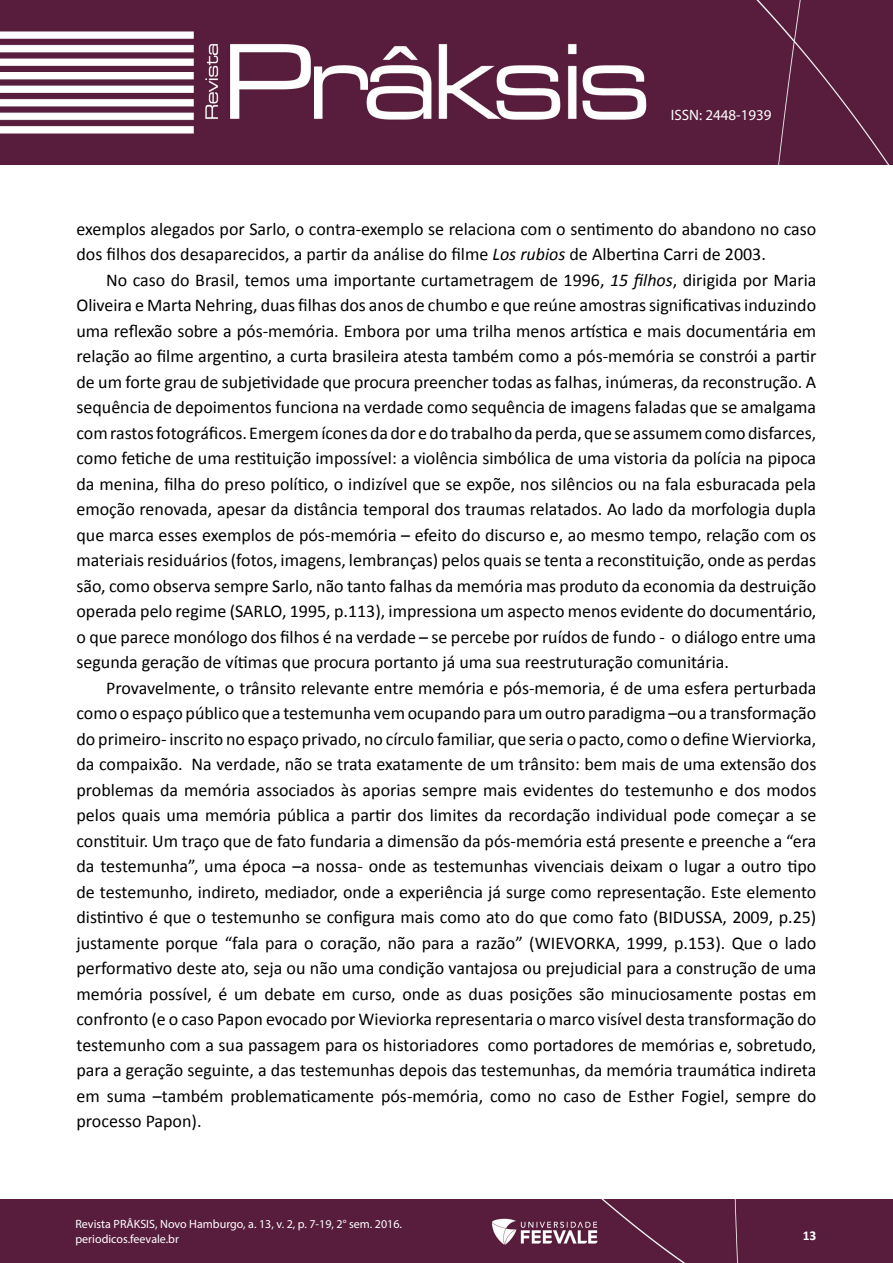
<style>
.page{position:relative;width:893px;height:1263px;background:#fff}
.page>*{position:absolute;margin:0;border:0;box-sizing:border-box;transform-origin:0 0}
.t1{font:18px/25.5px "Calibri";color:#000;text-align:justify}
.t2{font:15px "Myriad Pro";color:#fff}
.t3{font:700 13.5px "Calibri";color:#fff}
.t4{font:12px/15px "Myriad Pro";color:#fff}
.s1{font-style:italic}
</style>
<div class="page">
<img style="left:0;top:0;width:893px;height:164px">
<div style="left:0;top:1199px;width:893px;height:64px;background:#581d3d"></div>
<p class="t2" style="left:671px;top:106px;width:102px">ISSN: 2448-1939</p>
<p class="t1" style="left:77px;top:216px;width:741px">exemplos alegados por Sarlo, o contra-exemplo se relaciona com o sentimento do abandono no caso dos filhos dos desaparecidos, a partir da análise do filme <span class="s1">Los rubios</span> de Albertina Carri de 2003.</p>
<p class="t1" style="left:77px;top:267px;width:741px;text-indent:30px">No caso do Brasil, temos uma importante curtametragem de 1996, <span class="s1">15 filhos</span>, dirigida por Maria Oliveira e Marta Nehring, duas filhas dos anos de chumbo e que reúne amostras significativas induzindo uma reflexão sobre a pós-memória. Embora por uma trilha menos artística e mais documentária em relação ao filme argentino, a curta brasileira atesta também como a pós-memória se constrói a partir de um forte grau de subjetividade que procura preencher todas as falhas, inúmeras, da reconstrução. A sequência de depoimentos funciona na verdade como sequência de imagens faladas que se amalgama com rastos fotográficos. Emergem ícones da dor e do trabalho da perda, que se assumem como disfarces, como fetiche de uma restituição impossível: a violência simbólica de uma vistoria da polícia na pipoca da menina, filha do preso político, o indizível que se expõe, nos silêncios ou na fala esburacada pela emoção renovada, apesar da distância temporal dos traumas relatados. Ao lado da morfologia dupla que marca esses exemplos de pós-memória – efeito do discurso e, ao mesmo tempo, relação com os materiais residuários (fotos, imagens, lembranças) pelos quais se tenta a reconstituição, onde as perdas são, como observa sempre Sarlo, não tanto falhas da memória mas produto da economia da destruição operada pelo regime (SARLO, 1995, p.113), impressiona um aspecto menos evidente do documentário, o que parece monólogo dos filhos é na verdade – se percebe por ruídos de fundo - o diálogo entre uma segunda geração de vítimas que procura portanto já uma sua reestruturação comunitária.</p>
<p class="t1" style="left:77px;top:675px;width:741px;text-indent:30px">Provavelmente, o trânsito relevante entre memória e pós-memoria, é de uma esfera perturbada como o espaço público que a testemunha vem ocupando para um outro paradigma –ou a transformação do primeiro- inscrito no espaço privado, no círculo familiar, que seria o pacto, como o define Wierviorka, da compaixão. Na verdade, não se trata exatamente de um trânsito: bem mais de uma extensão dos problemas da memória associados às aporias sempre mais evidentes do testemunho e dos modos pelos quais uma memória pública a partir dos limites da recordação individual pode começar a se constituir. Um traço que de fato fundaria a dimensão da pós-memória está presente e preenche a “era da testemunha”, uma época –a nossa- onde as testemunhas vivenciais deixam o lugar a outro tipo de testemunho, indireto, mediador, onde a experiência já surge como representação. Este elemento distintivo é que o testemunho se configura mais como ato do que como fato (BIDUSSA, 2009, p.25) justamente porque “fala para o coração, não para a razão” (WIEVORKA, 1999, p.153). Que o lado performativo deste ato, seja ou não uma condição vantajosa ou prejudicial para a construção de uma memória possível, é um debate em curso, onde as duas posições são minuciosamente postas em confronto (e o caso Papon evocado por Wieviorka representaria o marco visível desta transformação do testemunho com a sua passagem para os historiadores como portadores de memórias e, sobretudo, para a geração seguinte, a das testemunhas depois das testemunhas, da memória traumática indireta em suma –também problematicamente pós-memória, como no caso de Esther Fogiel, sempre do processo Papon).</p>
<p class="t4" style="left:75px;top:1216px;width:328px">Revista PRÂKSIS, Novo Hamburgo, a. 13, v. 2, p. 7-19, 2° sem. 2016. periodicos.feevale.br</p>
<p class="t3" style="left:803px;top:1227px;width:15px">13</p>
</div>
